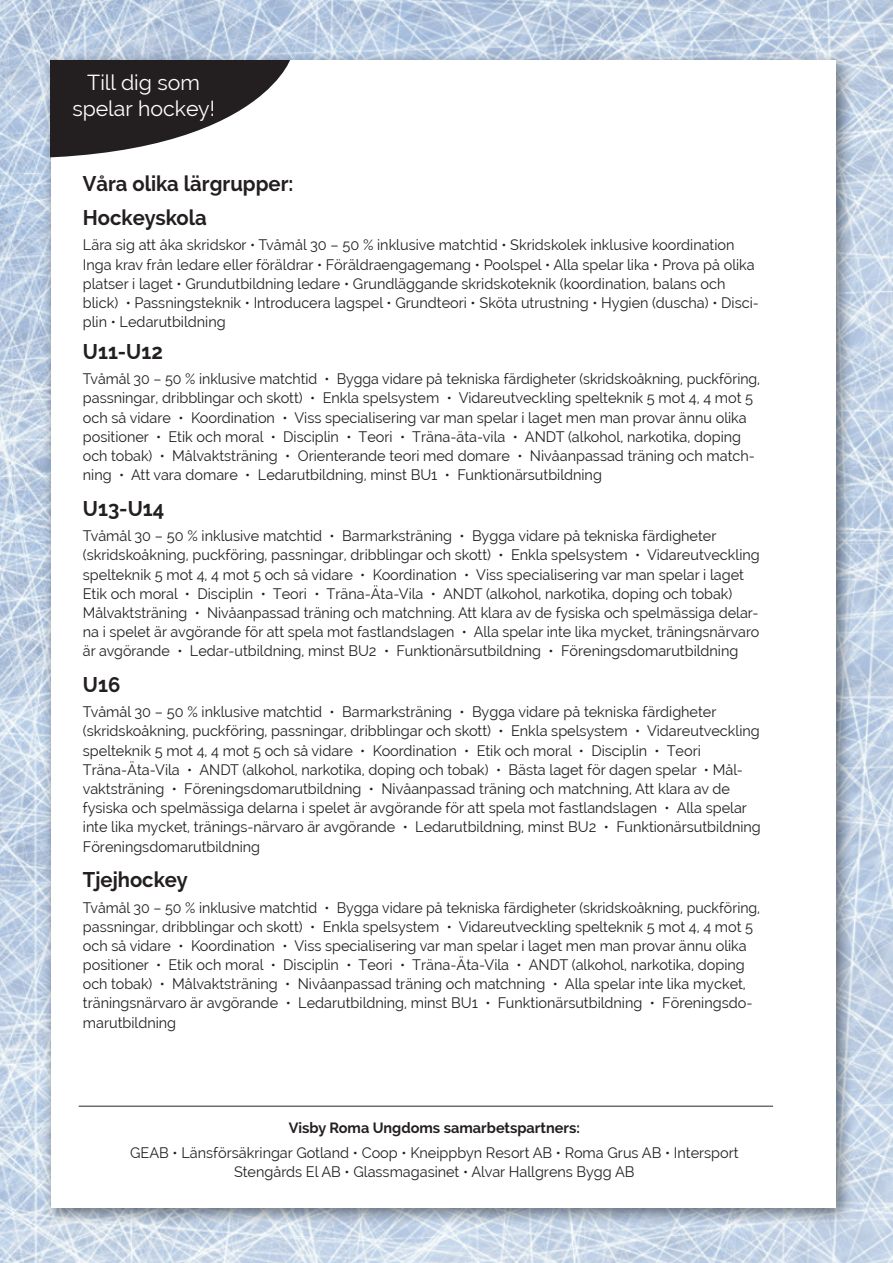
<style>
.page{position:relative;width:893px;height:1263px;background:#fff}
.page>*{position:absolute;margin:0;border:0;box-sizing:border-box;transform-origin:0 0}
.t1{font:700 21.3px/34px "Raleway";color:#231f20;scale:.95 1}
.t2{font:21.3px/25.5px "Raleway";color:#fff;text-align:center}
.t3{font:14.85px/19.2px "Raleway";color:#231f20}
.t4{font:14.85px/19.2px "Raleway";color:#231f20;scale:.95 1}
.t5{font:700 14.85px "Raleway";color:#231f20}
</style>
<div class="page">
<img style="left:0;top:0;width:893px;height:1263px">
<img style="left:41px;top:51px;width:812px;height:1174px">
<div style="left:51px;top:60px;width:785px;height:1148px;background:#fff"></div>
<svg style="left:51px;top:60px;width:239px;height:98px"></svg>
<hr style="left:79px;top:1105px;width:694px;height:2px;background:#6c6d70">
<h1 class="t2" style="left:72px;top:70px;width:144px">Till dig som spelar hockey!</h1>
<h1 class="t1" style="left:83px;top:167px;width:223px">Våra olika lärgrupper:<br>Hockeyskola</h1>
<p class="t3" style="left:83px;top:236px;width:677px">Lära sig att åka skridskor • Tvåmål 30 – 50 % inklusive matchtid • Skridskolek inklusive koordination Inga krav från ledare eller föräldrar • Föräldraengagemang • Poolspel • Alla spelar lika • Prova på olika platser i laget • Grundutbildning ledare • Grundläggande skridskoteknik (koordination, balans och blick) • Passningsteknik • Introducera lagspel • Grundteori • Sköta utrustning • Hygien (duscha) • Disci&shy;plin • Ledarutbildning</p>
<h1 class="t1" style="left:83px;top:335px;width:86px">U11-U12</h1>
<p class="t4" style="left:83px;top:369px;width:714px">Tvåmål 30 – 50 % inklusive matchtid • Bygga vidare på tekniska färdigheter (skridskoåkning, puckföring, passningar, dribblingar och skott) • Enkla spelsystem • Vidareutveckling spelteknik 5 mot 4, 4 mot 5 och så vidare • Koordination • Viss specialisering var man spelar i laget men man provar ännu olika positioner • Etik och moral • Disciplin • Teori • Träna-äta-vila • ANDT (alkohol, narkotika, doping och tobak) • Målvaktsträning • Orienterande teori med domare • Nivåanpassad träning och match&shy;ning • Att vara domare • Ledarutbildning, minst BU1 • Funktionärsutbildning</p>
<h1 class="t1" style="left:83px;top:492px;width:87px">U13-U14</h1>
<p class="t3" style="left:83px;top:526px;width:678px">Tvåmål 30 – 50 % inklusive matchtid • Barmarksträning • Bygga vidare på tekniska färdigheter (skridskoåkning, puckföring, passningar, dribblingar och skott) • Enkla spelsystem • Vidareutveckling spelteknik 5 mot 4, 4 mot 5 och så vidare • Koordination • Viss specialisering var man spelar i laget Etik och moral • Disciplin • Teori • Träna-Äta-Vila • ANDT (alkohol, narkotika, doping och tobak)<br>Målvaktsträning • Nivåanpassad träning och matchning. Att klara av de fysiska och spelmässiga delar&shy;na i spelet är avgörande för att spela mot fastlandslagen • Alla spelar inte lika mycket, träningsnärvaro är avgörande • Ledar-utbildning, minst BU2 • Funktionärsutbildning • Föreningsdomarutbildning</p>
<h1 class="t1" style="left:83px;top:668px;width:41px">U16</h1>
<p class="t3" style="left:83px;top:702px;width:679px">Tvåmål 30 – 50 % inklusive matchtid • Barmarksträning • Bygga vidare på tekniska färdigheter (skridskoåkning, puckföring, passningar, dribblingar och skott) • Enkla spelsystem • Vidareutveckling spelteknik 5 mot 4, 4 mot 5 och så vidare • Koordination • Etik och moral • Disciplin • Teori Träna-Äta-Vila • ANDT (alkohol, narkotika, doping och tobak) • Bästa laget för dagen spelar • Mål&shy;vaktsträning • Föreningsdomarutbildning • Nivåanpassad träning och matchning, Att klara av de fysiska och spelmässiga delarna i spelet är avgörande för att spela mot fastlandslagen • Alla spelar inte lika mycket, tränings-närvaro är avgörande • Ledarutbildning, minst BU2 • Funktionärsutbildning Föreningsdomarutbildning</p>
<h1 class="t1" style="left:83px;top:863px;width:112px">Tjejhockey</h1>
<p class="t4" style="left:83px;top:898px;width:714px">Tvåmål 30 – 50 % inklusive matchtid • Bygga vidare på tekniska färdigheter (skridskoåkning, puckföring, passningar, dribblingar och skott) • Enkla spelsystem • Vidareutveckling spelteknik 5 mot 4, 4 mot 5 och så vidare • Koordination • Viss specialisering var man spelar i laget men man provar ännu olika positioner • Etik och moral • Disciplin • Teori • Träna-Äta-Vila • ANDT (alkohol, narkotika, doping och tobak) • Målvaktsträning • Nivåanpassad träning och matchning • Alla spelar inte lika mycket, träningsnärvaro är avgörande • Ledarutbildning, minst BU1 • Funktionärsutbildning • Föreningsdo&shy;marutbildning</p>
<p class="t5" style="left:289px;top:1119px;width:293px">Visby Roma Ungdoms samarbetspartners:</p>
<p class="t3" style="left:130px;top:1143px;width:610px;text-align:center">GEAB • Länsförsäkringar Gotland • Coop • Kneippbyn Resort AB • Roma Grus AB • Intersport<br>Stengårds El AB • Glassmagasinet • Alvar Hallgrens Bygg AB</p>
</div>
